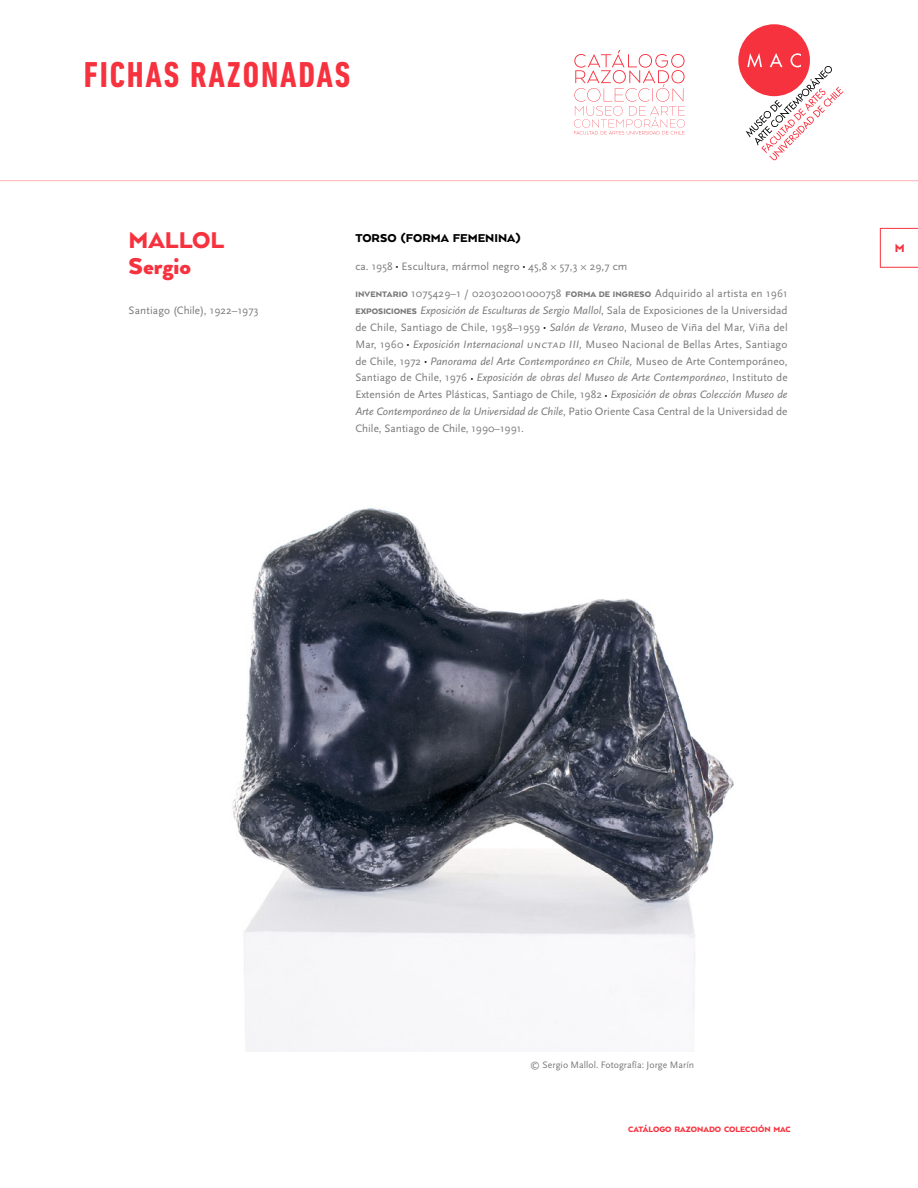
<style>
.page{position:relative;width:918px;height:1188px;background:#fff}
.page>*{position:absolute;margin:0;border:0;box-sizing:border-box;transform-origin:0 0}
.t1{font:700 condensed 36.6px "DIN Next LT Pro";letter-spacing:.05em;color:#f7323f}
.t2{font:900 26.25px/26.2px "Arquitecta";color:#f7323f}
.t3{font:900 13.2px "Arquitecta";color:#000}
.t4{font:900 13.2px "Arquitecta";color:#f7323f}
.t5{font:11.25px/16.8px "Scala Sans";color:#797979;text-align:justify}
.t6{font:9.75px "Scala Sans";color:#797979}
.t7{font:900 9px "Arquitecta";color:#f7323f}
.s1{font-family:"Arquitecta";font-weight:900;color:#000}
.s2{font-family:"Arquitecta";font-weight:900;font-size:9.15px}
.s3{font-style:italic}
.s4{font-family:"Scala Sans Regular SC Italic"}
</style>
<div class="page">
<hr style="left:0;top:180px;width:918px;height:1px;background:#f7323f">
<svg style="left:738px;top:24px;width:106px;height:137px"></svg>
<svg style="left:574px;top:50px;width:111px;height:85px"></svg>
<hr style="left:880px;top:228px;width:38px;height:1px;background:#f7323f">
<hr style="left:880px;top:228px;width:1px;height:39px;background:#f7323f">
<hr style="left:880px;top:267px;width:38px;height:1px;background:#f7323f">
<img style="left:232px;top:508px;width:502px;height:543px">
<h1 class="t1" style="left:84px;top:54px;width:268px">FICHAS RAZONADAS</h1>
<h2 class="t2" style="left:129px;top:226px;width:97px">MALLOL<br>SERGIO</h2>
<p class="t5" style="left:129px;top:302px;width:131px">Santiago (Chile), 1922–1973</p>
<p class="t3" style="left:355px;top:230px;width:167px">TORSO (FORMA FEMENINA)</p>
<p class="t5" style="left:355px;top:258px;width:274px">ca. 1958 <span class="s1">·</span> Escultura, mármol negro <span class="s1">·</span> 45,8 × 57,3 × 29,7 cm</p>
<p class="t5" style="left:355px;top:285px;width:434px"><span class="s2">INVENTARIO</span> 1075429–1 / 020302001000758 <span class="s2">FORMA DE INGRESO</span> Adquirido al artista en 1961<br><span class="s2">EXPOSICIONES</span> <span class="s3">Exposición de Esculturas de Sergio Mallol</span>, Sala de Exposiciones de la Universidad de Chile, Santiago de Chile, 1958–1959 <span class="s1">·</span> <span class="s3">Salón de Verano</span>, Museo de Viña del Mar, Viña del Mar, 1960 <span class="s1">·</span> <span class="s3">Exposición Internacional</span> <span class="s4">unctad</span> <span class="s3">III,</span> Museo Nacional de Bellas Artes, Santiago de Chile, 1972 <span class="s1">·</span> <span class="s3">Panorama del Arte Contemporáneo en Chile,</span> Museo de Arte Contemporáneo, Santiago de Chile, 1976 <span class="s1">·</span> <span class="s3">Exposición de obras del Museo de Arte Contemporáneo</span>, Instituto de Extensión de Artes Plásticas, Santiago de Chile, 1982 <span class="s1">·</span> <span class="s3">Exposición de obras Colección Museo de Arte Contemporáneo de la Universidad de Chile</span>, Patio Oriente Casa Central de la Universidad de Chile, Santiago de Chile, 1990–1991.</p>
<p class="t4" style="left:895px;top:240px;width:11px">M</p>
<p class="t6" style="left:530px;top:1060px;width:165px">© Sergio Mallol. Fotografía: Jorge Marín</p>
<p class="t7" style="left:628px;top:1124px;width:164px">CATÁLOGO RAZONADO COLECCIÓN MAC</p>
</div>
